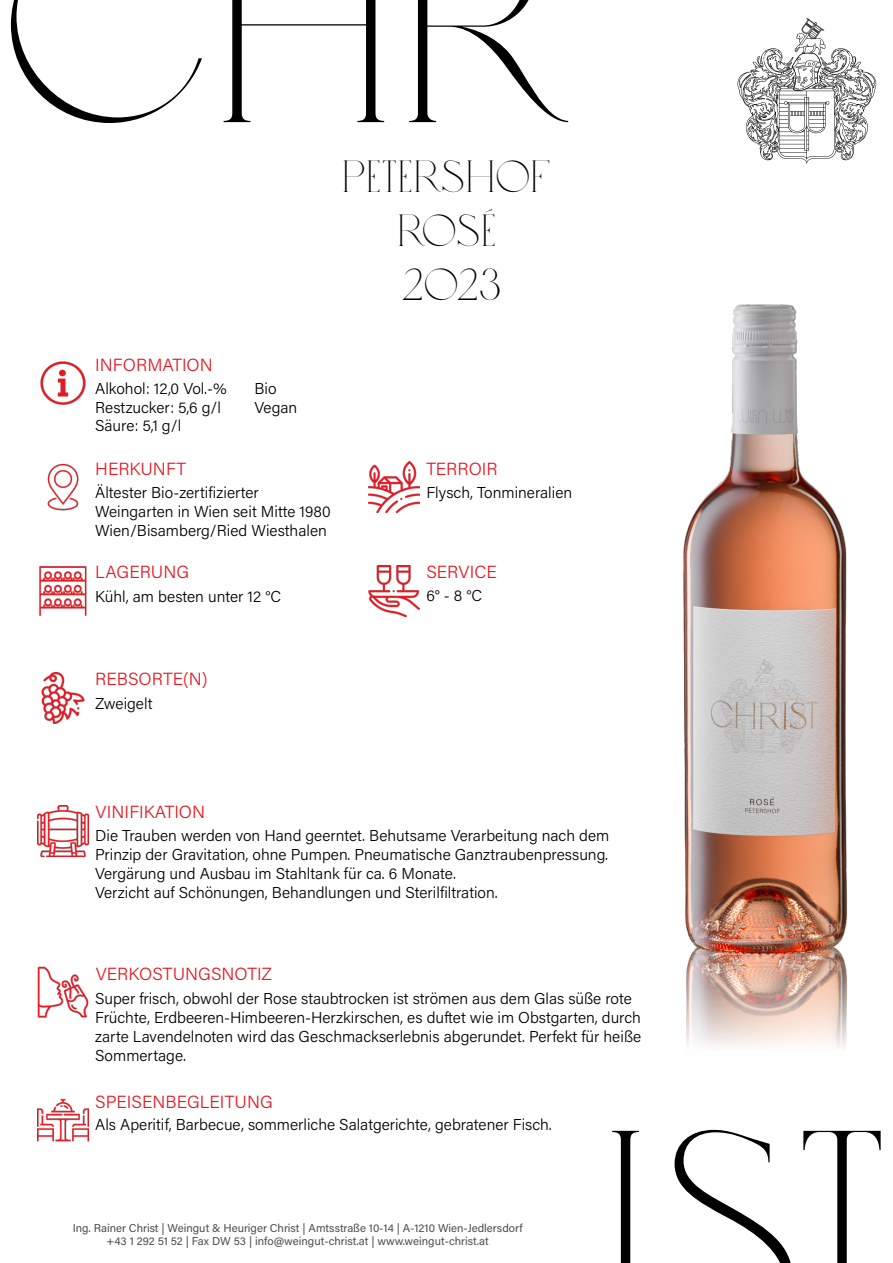
<style>
.page{position:relative;width:893px;height:1263px;background:#fff}
.page>*{position:absolute;margin:0;border:0;box-sizing:border-box;transform-origin:0 0}
.t1{font:278.25px "Love";color:#000}
.t2{font:45px "Love";color:#000}
.t3{font:300 17.55px "Acumin Pro";color:#e41a23}
.t4{font:300 15.75px/18.9px "Acumin Pro";color:#000}
.t5{font:11.4px "Acumin Pro";color:#4d4d4d}
</style>
<div class="page">
<svg style="left:737px;top:18px;width:140px;height:146px"></svg>
<img style="left:686px;top:973px;width:161px;height:74px">
<img style="left:683px;top:304px;width:164px;height:669px">
<img style="left:40px;top:361px;width:46px;height:44px">
<img style="left:369px;top:462px;width:51px;height:50px">
<img style="left:47px;top:463px;width:32px;height:48px">
<img style="left:39px;top:566px;width:48px;height:50px">
<img style="left:369px;top:565px;width:51px;height:51px">
<img style="left:38px;top:967px;width:50px;height:51px">
<img style="left:38px;top:805px;width:50px;height:51px">
<img style="left:38px;top:1098px;width:50px;height:44px">
<img style="left:41px;top:672px;width:44px;height:51px">
<p class="t1" style="left:0;top:-118px;width:865px">CHRIST</p>
<p class="t3" style="left:95px;top:353px;width:119px">INFORMATION</p>
<p class="t4" style="left:95px;top:378px;width:133px">Alkohol: 12,0 Vol.-%</p>
<p class="t4" style="left:95px;top:397px;width:127px">Restzucker: 5,6 g/l</p>
<p class="t4" style="left:95px;top:416px;width:88px">Säure: 5,1 g/l</p>
<p class="t4" style="left:254px;top:378px;width:24px">Bio</p>
<p class="t4" style="left:254px;top:397px;width:44px">Vegan</p>
<p class="t2" style="left:342px;top:153px;width:211px">PETERSHOF</p>
<p class="t2" style="left:397px;top:207px;width:100px">ROSÉ</p>
<p class="t2" style="left:401px;top:261px;width:102px">2023</p>
<p class="t3" style="left:95px;top:457px;width:93px">HERKUNFT</p>
<p class="t3" style="left:426px;top:456px;width:73px">TERROIR</p>
<p class="t4" style="left:95px;top:482px;width:165px">Ältester Bio-zertifizierter</p>
<p class="t4" style="left:95px;top:501px;width:237px">Weingarten in Wien seit Mitte 1980</p>
<p class="t4" style="left:95px;top:520px;width:233px">Wien/Bisamberg/Ried Wiesthalen</p>
<p class="t4" style="left:427px;top:482px;width:147px">Flysch, Tonmineralien</p>
<p class="t3" style="left:95px;top:560px;width:96px">LAGERUNG</p>
<p class="t3" style="left:426px;top:560px;width:72px">SERVICE</p>
<p class="t4" style="left:95px;top:586px;width:187px">Kühl, am besten unter 12 °C</p>
<p class="t3" style="left:95px;top:667px;width:114px">REBSORTE(N)</p>
<p class="t4" style="left:95px;top:693px;width:59px">Zweigelt</p>
<p class="t3" style="left:96px;top:800px;width:111px">VINIFIKATION</p>
<p class="t4" style="left:426px;top:586px;width:57px">6° - 8 °C</p>
<p class="t4" style="left:95px;top:826px;width:516px">Die Trauben werden von Hand geerntet. Behutsame Verarbeitung nach dem</p>
<p class="t4" style="left:95px;top:844px;width:515px">Prinzip der Gravitation, ohne Pumpen. Pneumatische Ganztraubenpressung.</p>
<p class="t4" style="left:95px;top:863px;width:362px">Vergärung und Ausbau im Stahltank für ca. 6 Monate.</p>
<p class="t4" style="left:95px;top:882px;width:404px">Verzicht auf Schönungen, Behandlungen und Sterilfiltration.</p>
<p class="t3" style="left:96px;top:962px;width:178px">VERKOSTUNGSNOTIZ</p>
<p class="t4" style="left:95px;top:988px;width:548px">Super frisch, obwohl der Rose staubtrocken ist strömen aus dem Glas süße rote Früchte, Erdbeeren-Himbeeren-Herzkirschen, es duftet wie im Obstgarten, durch zarte Lavendelnoten wird das Geschmackserlebnis abgerundet. Perfekt für heiße Sommertage.</p>
<p class="t3" style="left:95px;top:1089px;width:179px">SPEISENBEGLEITUNG</p>
<p class="t4" style="left:95px;top:1115px;width:458px">Als Aperitif, Barbecue, sommerliche Salatgerichte, gebratener Fisch.</p>
<p class="t1" style="left:28px;top:1085px;width:865px">CHRIST</p>
<p class="t5" style="left:73px;top:1219px;width:451px">Ing. Rainer Christ | Weingut &amp; Heuriger Christ | Amtsstraße 10-14 | A-1210 Wien-Jedlersdorf</p>
<p class="t5" style="left:106px;top:1233px;width:384px">+43 1 292 51 52 | Fax DW 53 | info@weingut-christ.at | www.weingut-christ.at</p>
</div>
